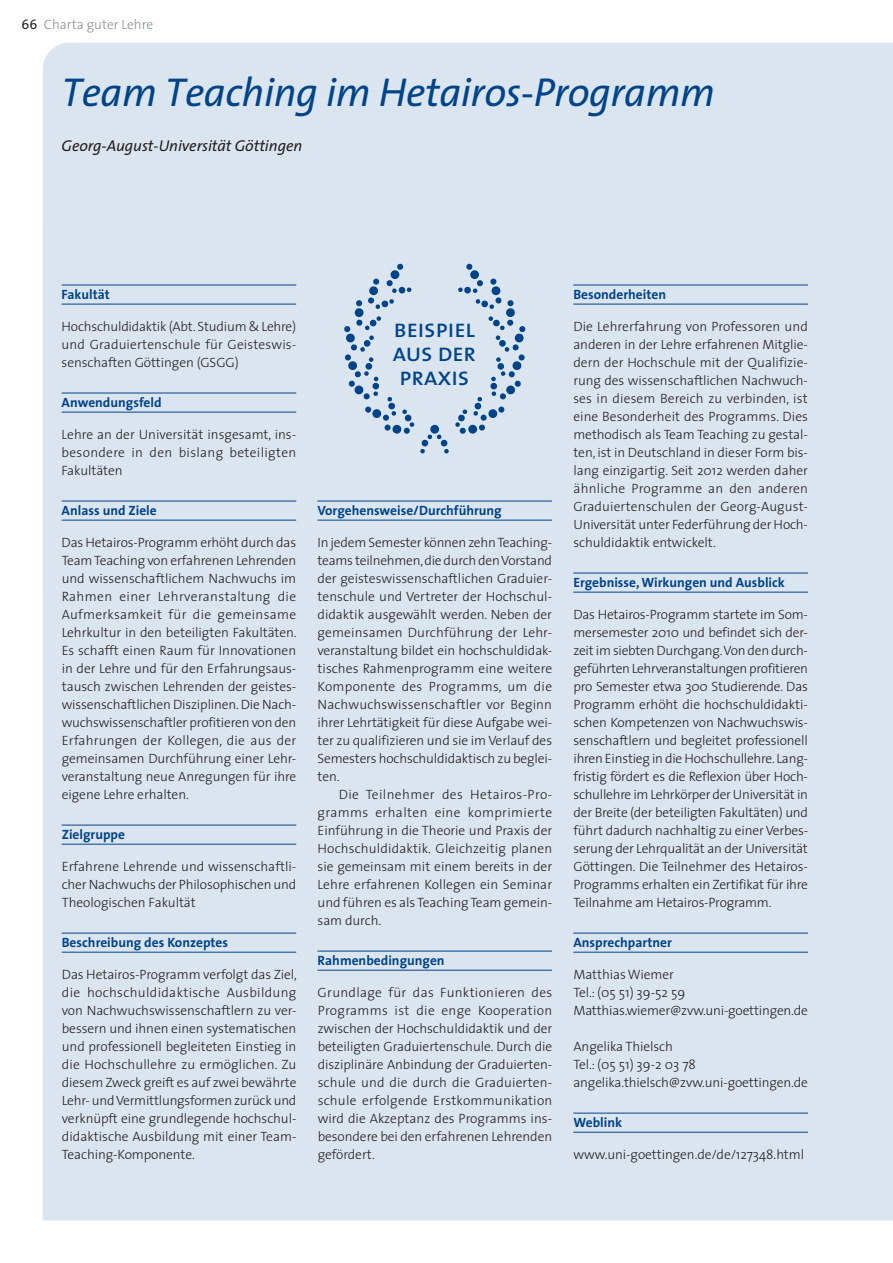
<style>
.page{position:relative;width:893px;height:1263px;background:#fff}
.page>*{position:absolute;margin:0;border:0;box-sizing:border-box;transform-origin:0 0}
.t1{font:italic 40.5px "The Sans";letter-spacing:-.01em;color:#014487}
.t2{font:25.5px/24px "The Sans Caps";letter-spacing:-.02em;color:#014487;text-align:justify}
.t3{font:italic 15.75px "The Sans";letter-spacing:-.005em;color:#231f20}
.t4{font:300 13.5px/18px "The Sans";letter-spacing:-.005em;color:#231f20;text-align:justify}
.t5{font:700 13.5px "The Sans";color:#014487}
.t6{font:300 13.5px "The Sans";color:#8b9190}
.s1{font-weight:400;color:#231f20}
</style>
<div class="page">
<div style="left:43px;top:43px;width:850px;height:1177px;background:#dbe5f0"></div>
<div style="left:466px;top:264px;width:7px;height:6px;background:#014487;border-radius:50%"></div>
<div style="left:470px;top:270px;width:9px;height:9px;background:#014487;border-radius:50%"></div>
<svg style="left:490px;top:278px;width:7px;height:7px"></svg>
<svg style="left:455px;top:280px;width:70px;height:154px;background:#bfd0e2"></svg>
<svg style="left:397px;top:264px;width:6px;height:6px"></svg>
<svg style="left:390px;top:270px;width:10px;height:9px"></svg>
<div style="left:386px;top:280px;width:7px;height:6px;background:#014487;border-radius:50%"></div>
<div style="left:373px;top:278px;width:6px;height:7px;background:#014487;border-radius:3px"></div>
<svg style="left:344px;top:286px;width:105px;height:167px;background:#c7d6e6"></svg>
<hr style="left:62px;top:285px;width:234px;height:1px;background:#014487">
<hr style="left:62px;top:304px;width:234px;height:1px;background:#014487">
<hr style="left:62px;top:393px;width:234px;height:1px;background:#014487">
<hr style="left:62px;top:412px;width:234px;height:1px;background:#014487">
<hr style="left:62px;top:501px;width:234px;height:1px;background:#014487">
<hr style="left:62px;top:520px;width:234px;height:1px;background:#014487">
<hr style="left:62px;top:825px;width:234px;height:1px;background:#014487">
<hr style="left:62px;top:844px;width:234px;height:1px;background:#014487">
<hr style="left:62px;top:933px;width:234px;height:1px;background:#014487">
<hr style="left:62px;top:952px;width:234px;height:1px;background:#014487">
<hr style="left:317px;top:501px;width:235px;height:1px;background:#014487">
<hr style="left:317px;top:520px;width:235px;height:1px;background:#014487">
<hr style="left:317px;top:951px;width:235px;height:1px;background:#014487">
<hr style="left:317px;top:970px;width:235px;height:1px;background:#014487">
<hr style="left:573px;top:285px;width:235px;height:1px;background:#014487">
<hr style="left:573px;top:304px;width:235px;height:1px;background:#014487">
<hr style="left:573px;top:573px;width:235px;height:1px;background:#014487">
<hr style="left:573px;top:592px;width:235px;height:1px;background:#014487">
<hr style="left:573px;top:933px;width:235px;height:1px;background:#014487">
<hr style="left:573px;top:952px;width:235px;height:1px;background:#014487">
<hr style="left:573px;top:1113px;width:235px;height:1px;background:#014487">
<hr style="left:573px;top:1132px;width:235px;height:1px;background:#014487">
<p class="t6" style="left:22px;top:13px;width:133px"><span class="s1">66</span> Charta guter Lehre</p>
<h1 class="t1" style="left:62px;top:59px;width:655px">Team Teaching im Hetairos-Programm</h1>
<p class="t3" style="left:62px;top:132px;width:242px">Georg-August-Universität Göttingen</p>
<p class="t5" style="left:62px;top:283px;width:50px">Fakultät</p>
<p class="t4" style="left:62px;top:317px;width:236px">Hochschuldidaktik (Abt.Studium &amp; Lehre) und Graduiertenschule für Geisteswis&shy;senschaften Göttingen (GSGG)</p>
<p class="t5" style="left:62px;top:391px;width:101px">Anwendungsfeld</p>
<p class="t4" style="left:62px;top:424px;width:236px">Lehre an der Universität insgesamt, ins&shy;besondere in den bislang beteiligten Fakultäten</p>
<p class="t5" style="left:62px;top:499px;width:97px">Anlass und Ziele</p>
<p class="t4" style="left:62px;top:532px;width:237px">Das Hetairos-Programm erhöht durch das TeamTeaching von erfahrenen Lehrenden und wissenschaftlichem Nachwuchs im Rahmen einer Lehrveranstaltung die Aufmerksamkeit für die gemeinsame Lehrkultur in den beteiligten Fakultäten.<br>Es schafft einen Raum für Innovationen in der Lehre und für den Erfahrungsaus&shy;tausch zwischen Lehrenden der geistes&shy;wissenschaftlichen Disziplinen.Die Nach&shy;wuchswissenschaftler profitieren von den Erfahrungen der Kollegen, die aus der gemeinsamen Durchführung einer Lehr&shy;veranstaltung neue Anregungen für ihre eigene Lehre erhalten.</p>
<p class="t5" style="left:62px;top:823px;width:65px">Zielgruppe</p>
<p class="t4" style="left:62px;top:856px;width:236px">Erfahrene Lehrende und wissenschaftli&shy;cher Nachwuchs der Philosophischen und Theologischen Fakultät</p>
<p class="t5" style="left:62px;top:931px;width:168px">Beschreibung des Konzeptes</p>
<p class="t4" style="left:62px;top:964px;width:237px">Das Hetairos-Programm verfolgt das Ziel, die hochschuldidaktische Ausbildung von Nachwuchswissenschaftlern zu ver&shy;bessern und ihnen einen systematischen und professionell begleiteten Einstieg in die Hochschullehre zu ermöglichen. Zu diesem Zweck greift es auf zwei bewährte Lehr- undVermittlungsformen zurück und verknüpft eine grundlegende hochschul&shy;didaktische Ausbildung mit einer Team-Teaching-Komponente.</p>
<h2 class="t2" style="left:392px;top:315px;width:85px">beispiel aus der praxis</h2>
<p class="t5" style="left:317px;top:499px;width:186px">Vorgehensweise/Durchführung</p>
<p class="t4" style="left:317px;top:533px;width:236px">In jedem Semester können zehnTeaching&shy;teams teilnehmen,die durch denVorstand der geisteswissenschaftlichen Graduier&shy;tenschule und Vertreter der Hochschul&shy;didaktik ausgewählt werden. Neben der gemeinsamen Durchführung der Lehr&shy;veranstaltung bildet ein hochschuldidak&shy;tisches Rahmenprogramm eine weitere Komponente des Programms, um die Nachwuchswissenschaftler vor Beginn ihrer Lehrtätigkeit für diese Aufgabe wei&shy;ter zu qualifizieren und sie im Verlauf des Semesters hochschuldidaktisch zu beglei&shy;ten.</p>
<p class="t4" style="left:318px;top:784px;width:236px;text-indent:21px">Die Teilnehmer des Hetairos-Pro&shy;gramms erhalten eine komprimierte Einführung in die Theorie und Praxis der Hochschuldidaktik. Gleichzeitig planen sie gemeinsam mit einem bereits in der Lehre erfahrenen Kollegen ein Seminar und führen es als TeachingTeam gemein&shy;sam durch.</p>
<p class="t5" style="left:318px;top:949px;width:128px">Rahmenbedingungen</p>
<p class="t4" style="left:318px;top:982px;width:236px">Grundlage für das Funktionieren des Programms ist die enge Kooperation zwischen der Hochschuldidaktik und der beteiligten Graduiertenschule. Durch die disziplinäre Anbindung der Graduierten&shy;schule und die durch die Graduierten&shy;schule erfolgende Erstkommunikation wird die Akzeptanz des Programms ins&shy;besondere bei den erfahrenen Lehrenden gefördert.</p>
<p class="t5" style="left:573px;top:283px;width:94px">Besonderheiten</p>
<p class="t4" style="left:573px;top:317px;width:236px">Die Lehrerfahrung von Professoren und anderen in der Lehre erfahrenen Mitglie&shy;dern der Hochschule mit der Qualifizie&shy;rung des wissenschaftlichen Nachwuch&shy;ses in diesem Bereich zu verbinden, ist eine Besonderheit des Programms. Dies methodisch als Team Teaching zu gestal&shy;ten, ist in Deutschland in dieser Form bis&shy;lang einzigartig. Seit 2012 werden -daher ähnliche Programme an den anderen Graduiertenschulen der Georg-August-Universität unter Federführung der Hoch&shy;schuldidaktik entwickelt.</p>
<p class="t5" style="left:573px;top:571px;width:213px">Ergebnisse, Wirkungen und Ausblick</p>
<p class="t4" style="left:573px;top:604px;width:236px">Das Hetairos-Programm startete im Som&shy;mersemester 2010 und befindet sich der&shy;zeit im siebten Durchgang.Von den durch&shy;geführten Lehrveranstaltungen profitieren pro Semester etwa 300 Studierende. Das Programm erhöht die hochschuldidakti&shy;schen Kompetenzen von Nachwuchswis&shy;senschaftlern und begleitet professionell ihren Einstieg in die Hochschullehre. Lang&shy;fristig fördert es die Reflexion über Hoch&shy;schullehre im Lehrkörper der Universität in der Breite (der beteiligten Fakultäten) und führt dadurch nachhaltig zu einer Verbes&shy;serung der Lehrqualität an der Universität Göttingen. Die Teilnehmer des Hetairos-Programms erhalten ein Zertifikat für ihre Teilnahme am Hetairos-Programm.</p>
<p class="t5" style="left:573px;top:931px;width:100px">Ansprechpartner</p>
<p class="t4" style="left:573px;top:964px;width:236px;text-align:left">Matthias Wiemer<br>Tel.: (05 51) 39-52 59<br>Matthias.wiemer@zvw.uni-goettingen.de</p>
<p class="t4" style="left:573px;top:1036px;width:236px;text-align:left">Angelika Thielsch<br>Tel.: (05 51) 39-2 03 78 angelika.thielsch@zvw.uni-goettingen.de</p>
<p class="t5" style="left:573px;top:1111px;width:50px">Weblink</p>
<p class="t4" style="left:573px;top:1144px;width:232px">www.uni-goettingen.de/de/127348.html</p>
</div>
